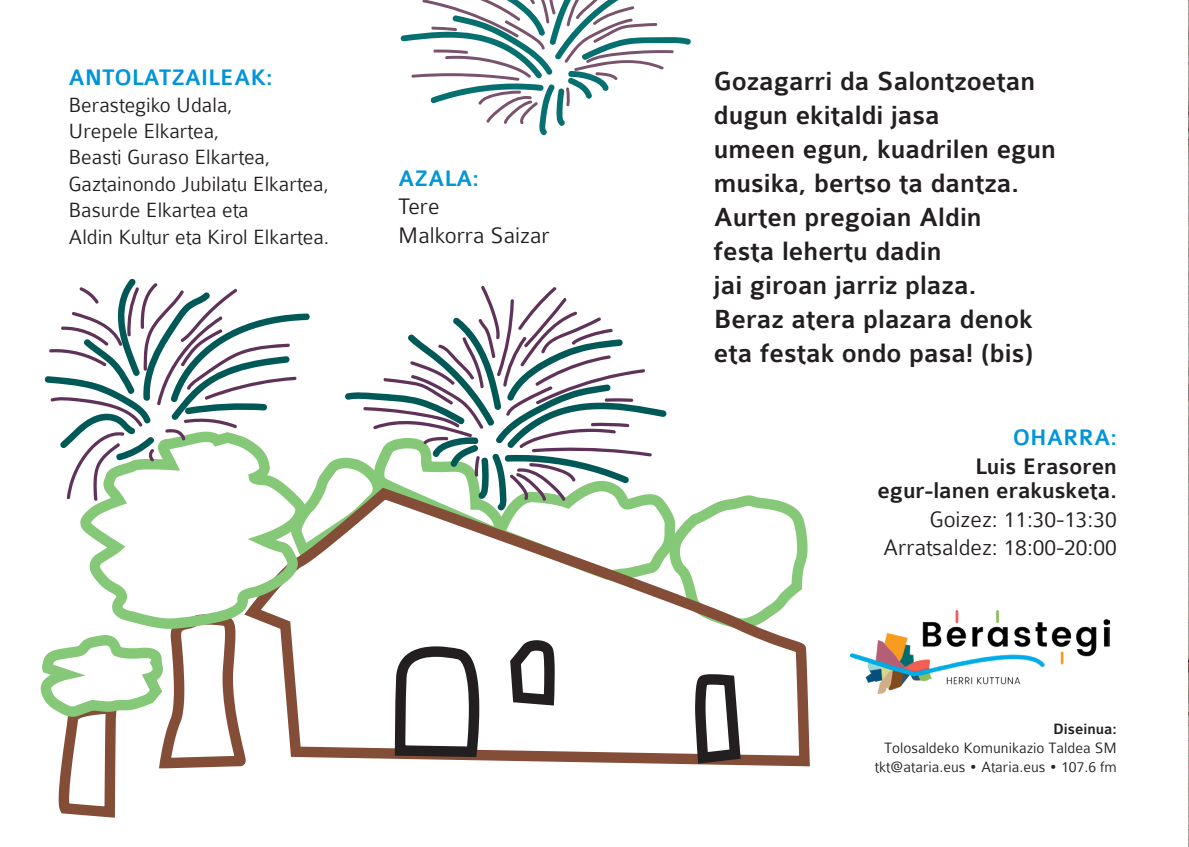
<style>
.page{position:relative;width:1189px;height:847px;background:#fff}
.page>*{position:absolute;margin:0;border:0;box-sizing:border-box;transform-origin:0 0}
.t1{font:500 28px "Colaborate";color:#231f20}
.Testua2023{font:300 24px/28.8px "Colaborate";color:#231f20;text-align:right}
.t2{font:500 24px "Colaborate";color:#0095d9}
.t3{font:500 24px/28.8px "Colaborate";color:#231f20;text-align:right}
.t4{font:300 22px/26.4px "Colaborate";color:#231f20}
.Testua2023-2{font:300 16px/19.2px "Colaborate";color:#231f20;text-align:right}
.s1{color:#0095d9}
.s2{font-weight:500}
</style>
<div class="page">
<svg style="left:41px;top:278px;width:766px;height:539px"></svg>
<svg style="left:400px;top:0;width:291px;height:135px"></svg>
<img style="left:1188px;top:1px;width:1px;height:841px">
<img style="left:850px;top:610px;width:259px;height:83px">
<p class="t2" style="left:68px;top:65px;width:206px">ANTOLATZAILEAK:</p>
<p class="t4" style="left:68px;top:91px;width:262px">Berastegiko Udala,<br>Urepele Elkartea,<br>Beasti Guraso Elkartea,<br>Gaztainondo Jubilatu Elkartea,<br>Basurde Elkartea eta<br>Aldin Kultur eta Kirol Elkartea.</p>
<p class="t2" style="left:398px;top:166px;width:82px">AZALA:</p>
<p class="Testua2023" style="left:398px;top:192px;width:153px;text-align:left">Tere<br>Malkorra Saizar</p>
<p class="t1" style="left:714px;top:66px;width:323px">Gozagarri da Salontzoetan</p>
<p class="t1" style="left:714px;top:100px;width:227px">dugun ekitaldi jasa</p>
<p class="t1" style="left:714px;top:134px;width:343px">umeen egun, kuadrilen egun</p>
<p class="t1" style="left:714px;top:168px;width:307px">musika, bertso ta dantza.</p>
<p class="t1" style="left:714px;top:202px;width:269px">Aurten pregoian Aldin</p>
<p class="t1" style="left:714px;top:236px;width:229px">festa lehertu dadin</p>
<p class="t1" style="left:714px;top:270px;width:264px">jai giroan jarriz plaza.</p>
<p class="t1" style="left:714px;top:304px;width:320px">Beraz atera plazara denok</p>
<p class="t1" style="left:714px;top:338px;width:321px">eta festak ondo pasa! (bis)</p>
<p class="t3" style="left:975px;top:423px;width:143px"><span class="s1">OHARRA:<br></span>Luis Erasoren</p>
<p class="Testua2023" style="left:877px;top:476px;width:241px"><span class="s2">egur-lanen erakusketa.<br></span>Goizez: 11:30-13:30<br>Arratsaldez: 18:00-20:00</p>
<p class="Testua2023-2" style="left:884px;top:719px;width:234px"><span class="s2">Diseinua:<br></span>Tolosaldeko Komunikazio Taldea SM</p>
<p class="Testua2023-2" style="left:875px;top:757px;width:243px">tkt@ataria.eus • Ataria.eus • 107.6 fm</p>
</div>
